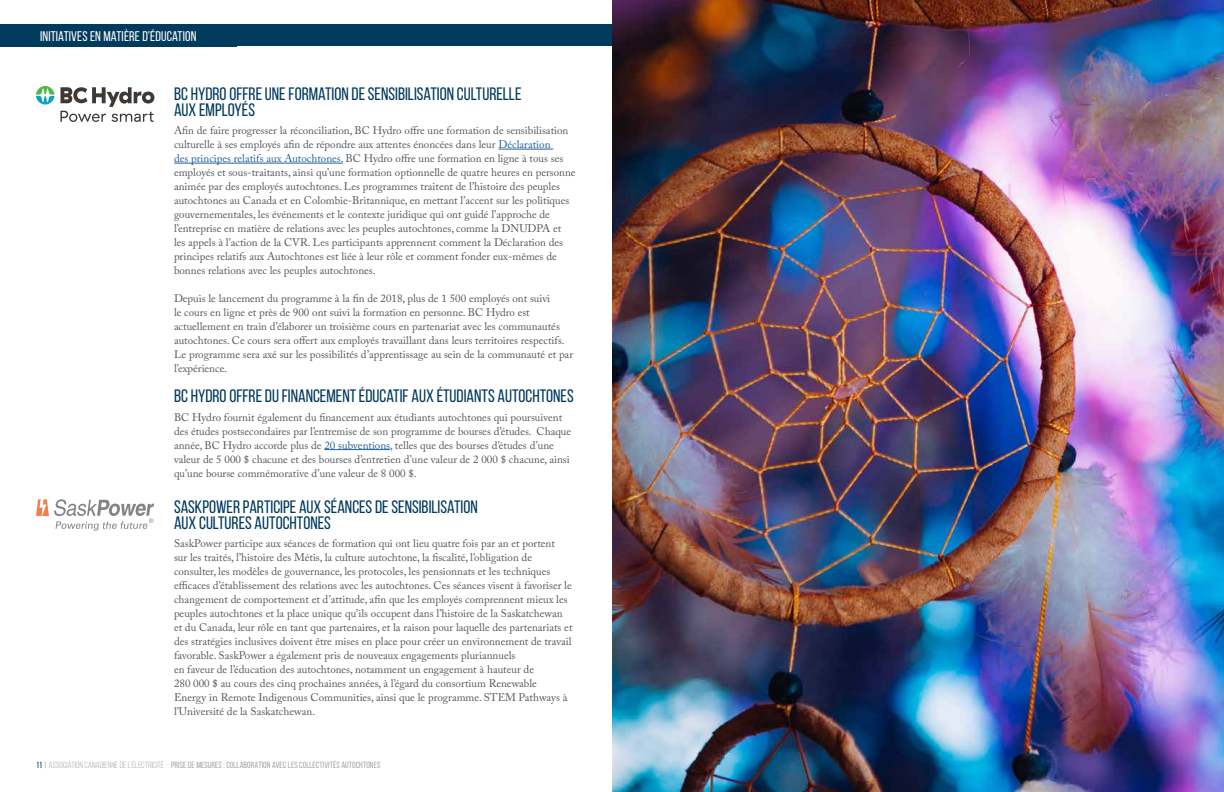
<style>
.page{position:relative;width:1224px;height:792px;background:#fff}
.page>*{position:absolute;margin:0;border:0;box-sizing:border-box;transform-origin:0 0}
.t1{font:18px/16px "Bebas Neue";color:#003a5d}
.t2{font:14px "Bebas Neue";letter-spacing:.01em;color:#fff}
.t3{font:11px/14px "Adobe Caslon Pro";color:#54565a}
.t4{font:9px "Bebas Neue";letter-spacing:.01em;color:#a7a8a9}
.s1{color:#215e9e}
.s2{color:#003a5d}
.s3{font-style:inherit}
</style>
<div class="page">
<div style="left:0;top:24px;width:1224px;height:22px;background:#003a5d"></div>
<svg style="left:36px;top:86px;width:18px;height:19px"></svg>
<svg style="left:60px;top:87px;width:94px;height:35px"></svg>
<hr style="left:498px;top:149px;width:55px;height:1px;background:#215e9e">
<hr style="left:174px;top:163px;width:169px;height:1px;background:#215e9e">
<hr style="left:324px;top:449px;width:66px;height:1px;background:#215e9e">
<img style="left:612px;top:0;width:612px;height:792px">
<svg style="left:36px;top:499px;width:118px;height:32px"></svg>
<p class="t2" style="left:40px;top:29px;width:158px">INITIATIVES EN MATIÈRE D’ÉDUCATION</p>
<h1 class="t1" style="left:174px;top:85px;width:349px">BC HYDRO OFFRE UNE FORMATION DE SENSIBILISATION CULTURELLE<br>AUX EMPLOYÉS</h1>
<p class="t3" style="left:174px;top:123px;width:403px">Afin de faire progresser la réconciliation, BC Hydro offre une formation de sensibilisation culturelle à ses employés afin de répondre aux attentes énoncées dans leur <span class="s1">Déclaration<br>des principes relatifs aux Autochtones.</span> BC Hydro offre une formation en ligne à tous ses employés et sous-traitants, ainsi qu’une formation optionnelle de quatre heures en personne animée par des employés autochtones. Les programmes traitent de l’histoire des peuples autochtones au Canada et en Colombie-Britannique, en mettant l’accent sur les politiques gouvernementales, les événements et le contexte juridique qui ont guidé l’approche de l’entreprise en matière de relations avec les peuples autochtones, comme la DNUDPA et les appels à l’action de la CVR. Les participants apprennent comment la Déclaration des principes relatifs aux Autochtones est liée à leur rôle et comment fonder eux-mêmes de bonnes relations avec les peuples autochtones.</p>
<p class="t3" style="left:174px;top:291px;width:401px">Depuis le lancement du programme à la fin de 2018, plus de 1 500 employés ont suivi<br>le cours en ligne et près de 900 ont suivi la formation en personne. BC Hydro est actuellement en train d’élaborer un troisième cours en partenariat avec les communautés autochtones. Ce cours sera offert aux employés travaillant dans leurs territoires respectifs.<br>Le programme sera axé sur les possibilités d’apprentissage au sein de la communauté et par l’expérience.</p>
<h1 class="t1" style="left:174px;top:388px;width:401px">BC HYDRO OFFRE DU FINANCEMENT ÉDUCATIF AUX ÉTUDIANTS AUTOCHTONES</h1>
<p class="t3" style="left:174px;top:410px;width:399px">BC Hydro fournit également du financement aux étudiants autochtones qui poursuivent des études postsecondaires par l’entremise de son programme de bourses d’études. Chaque année, BC Hydro accorde plus de <span class="s1">20 subventions</span>, telles que des bourses d’études d’une valeur de 5 000 $ chacune et des bourses d’entretien d’une valeur de 2 000 $ chacune, ainsi qu’une bourse commémorative d’une valeur de 8 000 $.</p>
<h1 class="t1" style="left:174px;top:498px;width:305px">SASKPOWER PARTICIPE AUX SÉANCES DE SENSIBILISATION<br>AUX CULTURES AUTOCHTONES</h1>
<p class="t3" style="left:174px;top:537px;width:400px">SaskPower participe aux séances de formation qui ont lieu quatre fois par an et portent<br>sur les traités, l’histoire des Métis, la culture autochtone, la fiscalité, l’obligation de consulter, les modèles de gouvernance, les protocoles, les pensionnats et les techniques efficaces d’établissement des relations avec les autochtones. Ces séances visent à favoriser le changement de comportement et d’attitude, afin que les employés comprennent mieux les peuples autochtones et la place unique qu’ils occupent dans l’histoire de la Saskatchewan et du Canada, leur rôle en tant que partenaires, et la raison pour laquelle des partenariats et des stratégies inclusives doivent être mises en place pour créer un environnement de travail favorable. SaskPower a également pris de nouveaux engagements pluriannuels<br>en faveur de l’éducation des autochtones, notamment un engagement à hauteur de<br>280 000 $ au cours des cinq prochaines années, à l’égard du consortium Renewable<br>Energy in Remote Indigenous Communities, ainsi que le programme. STEM Pathways à l’Université de la Saskatchewan.</p>
<p class="t4" style="left:36px;top:760px;width:346px"><span class="s2">11</span> | <span class="s3">ASSOCIATION CANADIENNE DE L’ÉLECTRICITÉ -</span> PRISE DE MESURES : COLLABORATION AVEC LES COLLECTIVITÉS AUTOCHTONES</p>
</div>
